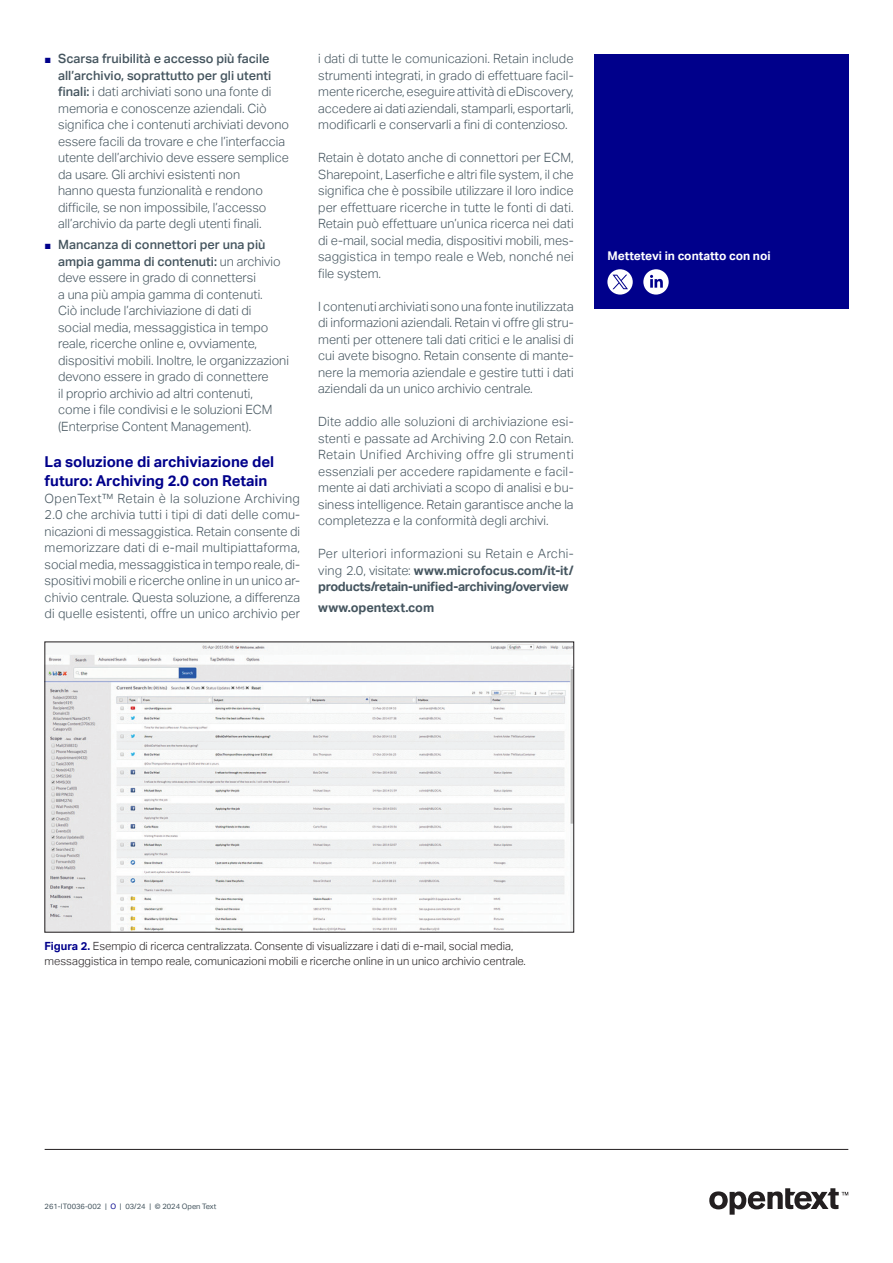
<style>
.page{position:relative;width:893px;height:1263px;background:#fff}
.page>*{position:absolute;margin:0;border:0;box-sizing:border-box;transform-origin:0 0}
.t1{font:700 15px/19.5px "Aktiv Grotesk";color:#00008b}
.body_8_5_11-grey{font:300 12.75px/16.5px "Aktiv Grotesk";color:#45555f;text-align:justify}
.body_8_5_11-grey-2{font:700 12.75px/16.5px "Aktiv Grotesk";letter-spacing:-.025em;color:#45555f;text-align:justify}
.body_8_5_11-grey-3{font:700 12.75px "Aktiv Grotesk";color:#45555f}
.Contact_8_9_5-regular_white{font:700 12px "Aktiv Grotesk";color:#fff}
.t2{font:300 11.25px/14.2px "Aktiv Grotesk";color:#231f20}
.mousetype-legal_5_7-grey{font:7.5px "Aktiv Grotesk";color:#45555f}
.s1{font-family:"Arial";font-weight:400;font-size:11.25px;color:#00008b}
.s2{font-weight:500}
.s3{font-weight:300}
.s4{font-weight:700;color:#00008b}
.s5{color:#00008b}
</style>
<div class="page">
<hr style="left:45px;top:1149px;width:803px;height:1px;background:#231f20">
<img style="left:47px;top:644px;width:525px;height:286px">
<div style="left:594px;top:54px;width:254px;height:254px;background:#00008b"></div>
<svg style="left:709px;top:1188px;width:139px;height:27px"></svg>
<svg style="left:607px;top:269px;width:26px;height:26px"></svg>
<svg style="left:612px;top:275px;width:16px;height:14px"></svg>
<div style="left:643px;top:269px;width:26px;height:26px;background:#fff;border-radius:50%"></div>
<svg style="left:650px;top:275px;width:13px;height:13px"></svg>
<p class="body_8_5_11-grey" style="left:58px;top:50px;width:232px;text-align:left;text-indent:-14px"><span class="s1">■</span> <span class="s2">Scarsa fruibilità e accesso più facile all’archivio, soprattutto per gli utenti finali:</span> i dati archiviati sono una fonte di memoria e conoscenze aziendali. Ciò significa che i contenuti archiviati devono essere facili da trovare e che l’interfaccia utente dell’archivio deve essere semplice da usare. Gli archivi esistenti non<br>hanno questa funzionalità e rendono difficile, se non impossibile, l’accesso all’archivio da parte degli utenti finali.</p>
<p class="body_8_5_11-grey" style="left:58px;top:236px;width:232px;text-align:left;text-indent:-14px"><span class="s1">■</span> <span class="s2">Mancanza di connettori per una più ampia gamma di contenuti:</span> un archivio deve essere in grado di connettersi<br>a una più ampia gamma di contenuti.<br>Ciò include l’archiviazione di dati di<br>social media, messaggistica in tempo reale, ricerche online e, ovviamente, dispositivi mobili. Inoltre, le organizzazioni devono essere in grado di connettere<br>il proprio archivio ad altri contenuti,<br>come i file condivisi e le soluzioni ECM (Enterprise Content Management).</p>
<h2 class="t1" style="left:45px;top:452px;width:231px">La soluzione di archiviazione del futuro: Archiving 2.0 con Retain</h2>
<p class="body_8_5_11-grey" style="left:45px;top:490px;width:257px">OpenText™ Retain è la soluzione Archiving 2.0 che archivia tutti i tipi di dati delle comu&shy;nicazioni di messaggistica. Retain consente di memorizzare dati di e-mail multipiattaforma, social media, messaggistica in tempo reale, di&shy;spositivi mobili e ricerche online in un unico ar&shy;chivio centrale. Questa soluzione, a differenza di quelle esistenti, offre un unico archivio per</p>
<p class="body_8_5_11-grey" style="left:318px;top:50px;width:257px">i dati di tutte le comunicazioni. Retain include strumenti integrati, in grado di effettuare facil&shy;mente ricerche, eseguire attività di eDiscovery, accedere ai dati aziendali, stamparli, esportarli, modificarli e conservarli a fini di contenzioso.</p>
<p class="body_8_5_11-grey" style="left:318px;top:149px;width:257px">Retain è dotato anche di connettori per ECM, Sharepoint, Laserfiche e altri file system, il che significa che è possibile utilizzare il loro indice per effettuare ricerche in tutte le fonti di dati.<br>Retain può effettuare un’unica ricerca nei dati di e-mail, social media, dispositivi mobili, mes&shy;saggistica in tempo reale e Web, nonché nei file system.</p>
<p class="body_8_5_11-grey" style="left:318px;top:298px;width:257px">I contenuti archiviati sono una fonte inutilizzata di informazioni aziendali. Retain vi offre gli stru&shy;menti per ottenere tali dati critici e le analisi di cui avete bisogno. Retain consente di mante&shy;nere la memoria aziendale e gestire tutti i dati aziendali da un unico archivio centrale.</p>
<p class="body_8_5_11-grey" style="left:318px;top:413px;width:257px">Dite addio alle soluzioni di archiviazione esi&shy;stenti e passate ad Archiving 2.0 con Retain.<br>Retain Unified Archiving offre gli strumenti essenziali per accedere rapidamente e facil&shy;mente ai dati archiviati a scopo di analisi e bu&shy;siness intelligence. Retain garantisce anche la completezza e la conformità degli archivi.</p>
<p class="body_8_5_11-grey-2" style="left:318px;top:545px;width:257px"><span class="s3">Per ulteriori informazioni su Retain e Archi&shy;ving 2.0, visitate:</span> www.microfocus.com/it-it/ products/retain-unified-archiving/overview</p>
<p class="body_8_5_11-grey-3" style="left:318px;top:600px;width:118px">www.opentext.com</p>
<p class="Contact_8_9_5-regular_white" style="left:607px;top:249px;width:165px">Mettetevi in contatto con noi</p>
<p class="t2" style="left:45px;top:939px;width:483px"><span class="s4">Figura 2.</span> Esempio di ricerca centralizzata. Consente di visualizzare i dati di e-mail, social media, messaggistica in tempo reale, comunicazioni mobili e ricerche online in un unico archivio centrale.</p>
<p class="mousetype-legal_5_7-grey" style="left:45px;top:1202px;width:173px">261-IT0036-002 | <span class="s5">O</span> | 03/24 | © 2024 Open Text</p>
</div>
